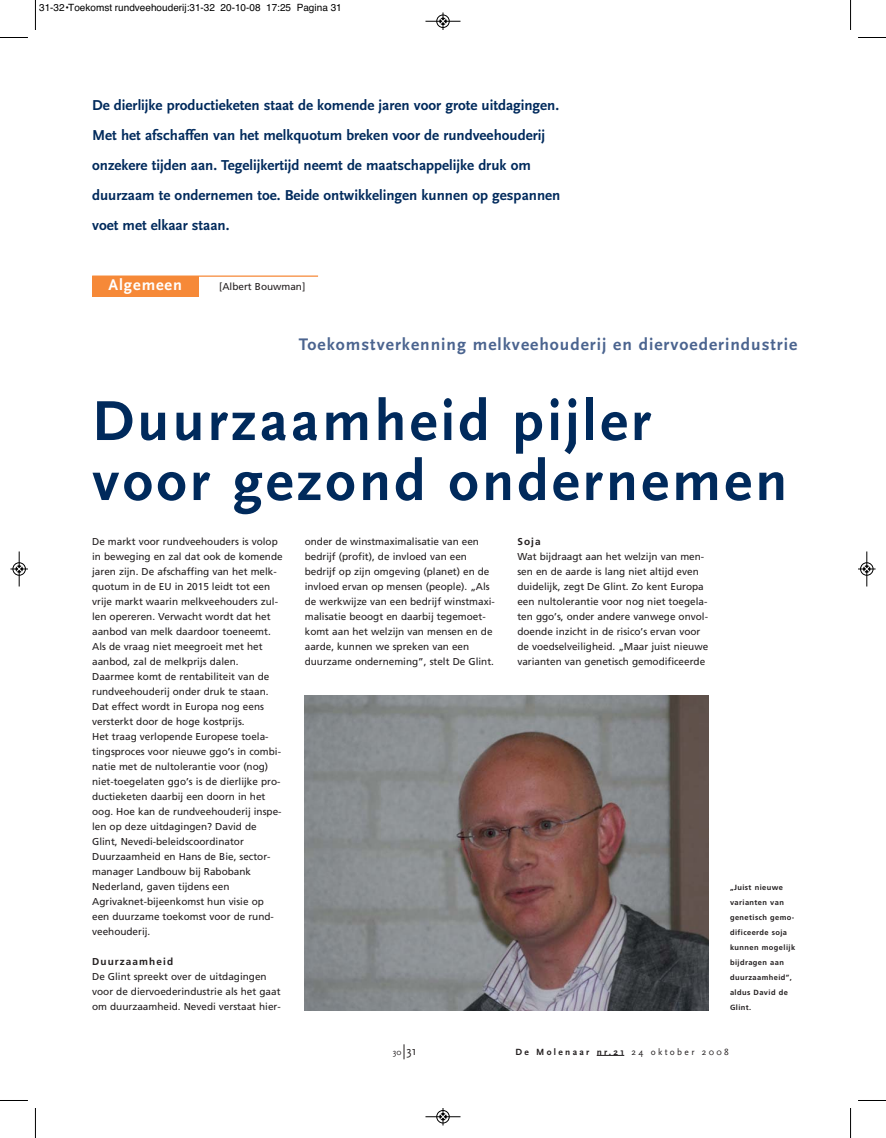
<style>
.page{position:relative;width:886px;height:1138px;background:#fff}
.page>*{position:absolute;margin:0;border:0;box-sizing:border-box;transform-origin:0 0}
.t1{font:700 58.75px/60px "Scala Sans";letter-spacing:.055em;color:#002a5c}
.t2{font:700 17.5px "Scala Sans";letter-spacing:.055em;color:#4b648f}
.t3{font:700 16.25px "Scala Sans";letter-spacing:.055em;color:#fff}
.t4{font:700 15px/30px "Scala Sans";color:#002a5c}
.t5{font:10px/15px "Frutiger";color:#231f20}
.t6{font:10px "Helvetica";color:#000}
.t7{font:700 9.38px "Scala Sans";letter-spacing:.25em;color:#231f20}
.t8{font:8.75px "Scala Sans";color:#231f20}
.t9{font:700 7.5px/15px "Frutiger";letter-spacing:.055em;color:#231f20}
.s1{font-weight:700}
.s2{font-size:12.5px}
.s3{font-weight:400}
</style>
<div class="page">
<svg style="left:597px;top:1055px;width:27px;height:1px"></svg>
<svg style="left:404px;top:1044px;width:1px;height:15px"></svg>
<div style="left:92px;top:276px;width:106px;height:21px;background:#f68938"></div>
<hr style="left:92px;top:276px;width:226px;height:1px;background:#f68938">
<img style="left:305px;top:695px;width:404px;height:315px">
<hr style="left:35px;top:0;width:1px;height:30px;background:#000">
<svg style="left:0;top:37px;width:28px;height:1px"></svg>
<hr style="left:850px;top:0;width:1px;height:30px;background:#000">
<svg style="left:858px;top:37px;width:28px;height:1px"></svg>
<hr style="left:35px;top:1108px;width:1px;height:30px;background:#000">
<svg style="left:0;top:1100px;width:28px;height:1px"></svg>
<hr style="left:850px;top:1108px;width:1px;height:30px;background:#000">
<svg style="left:858px;top:1100px;width:28px;height:1px"></svg>
<div style="left:436px;top:15px;width:13px;height:13px;border:1px solid #fff;border-radius:50%"></div>
<hr style="left:425px;top:21px;width:35px;height:1px;background:#000">
<div style="left:437px;top:15px;width:12px;height:13px;border:1px solid #000;border-radius:50%"></div>
<svg style="left:440px;top:12px;width:6px;height:18px"></svg>
<div style="left:436px;top:1110px;width:13px;height:13px;border:1px solid #fff;border-radius:50%"></div>
<hr style="left:425px;top:1117px;width:35px;height:1px;background:#000">
<div style="left:437px;top:1110px;width:12px;height:13px;border:1px solid #000;border-radius:50%"></div>
<svg style="left:440px;top:1108px;width:6px;height:17px"></svg>
<div style="left:13px;top:562px;width:13px;height:14px;border:1px solid #fff;border-radius:50%"></div>
<hr style="left:19px;top:551px;width:1px;height:35px;background:#000">
<div style="left:13px;top:563px;width:13px;height:12px;border:1px solid #000;border-radius:50%"></div>
<svg style="left:10px;top:566px;width:18px;height:6px"></svg>
<div style="left:860px;top:562px;width:13px;height:14px;border:1px solid #fff;border-radius:50%"></div>
<hr style="left:866px;top:551px;width:1px;height:35px;background:#000">
<div style="left:860px;top:563px;width:13px;height:12px;border:1px solid #000;border-radius:50%"></div>
<svg style="left:858px;top:566px;width:17px;height:6px"></svg>
<p class="t6" style="left:39px;top:4px;width:304px">31-32•Toekomst rundveehouderij:31-32 20-10-08 17:25 Pagina 31</p>
<p class="t4" style="left:92px;top:91px;width:470px">De dierlijke productieketen staat de komende jaren voor grote uitdagingen.<br>Met het afschaffen van het melkquotum breken voor de rundveehouderij onzekere tijden aan. Tegelijkertijd neemt de maatschappelijke druk om duurzaam te ondernemen toe. Beide ontwikkelingen kunnen op gespannen voet met elkaar staan.</p>
<p class="t3" style="left:109px;top:278px;width:75px">Algemeen</p>
<p class="t5" style="left:219px;top:280px;width:88px">[Albert Bouwman]</p>
<p class="t2" style="left:299px;top:337px;width:500px">Toekomstverkenning melkveehouderij en diervoederindustrie</p>
<p class="t1" style="left:92px;top:396px;width:696px">Duurzaamheid pijler<br>voor gezond ondernemen</p>
<p class="t5" style="left:92px;top:535px;width:192px">De markt voor rundveehouders is volop in beweging en zal dat ook de komende jaren zijn. De afschaffing van het melk&shy;quotum in de EU in 2015 leidt tot een vrije markt waarin melkveehouders zul&shy;len opereren. Verwacht wordt dat het aanbod van melk daardoor toeneemt.<br>Als de vraag niet meegroeit met het aanbod, zal de melkprijs dalen.<br>Daarmee komt de rentabiliteit van de rundveehouderij onder druk te staan.<br>Dat effect wordt in Europa nog eens versterkt door de hoge kostprijs.<br>Het traag verlopende Europese toela&shy;tingsproces voor nieuwe ggo’s in combi&shy;natie met de nultolerantie voor (nog) niet-toegelaten ggo’s is de dierlijke pro&shy;ductieketen daarbij een doorn in het oog. Hoe kan de rundveehouderij inspe&shy;len op deze uitdagingen? David de Glint, Nevedi-beleidscoordinator Duurzaamheid en Hans de Bie, sector&shy;manager Landbouw bij Rabobank Nederland, gaven tijdens een Agrivaknet-bijeenkomst hun visie op een duurzame toekomst voor de rund&shy;veehouderij.</p>
<p class="t5" style="left:92px;top:955px;width:190px"><span class="s1">Duurzaamheid<br></span>De Glint spreekt over de uitdagingen voor de diervoederindustrie als het gaat om duurzaamheid. Nevedi verstaat hier-</p>
<p class="t5" style="left:305px;top:535px;width:192px">onder de winstmaximalisatie van een bedrijf (profit), de invloed van een bedrijf op zijn omgeving (planet) en de invloed ervan op mensen (people). „Als de werkwijze van een bedrijf winstmaxi&shy;malisatie beoogt en daarbij tegemoet&shy;komt aan het welzijn van mensen en de aarde, kunnen we spreken van een duurzame onderneming”, stelt De Glint.</p>
<p class="t5" style="left:517px;top:535px;width:192px"><span class="s1">Soja<br></span>Wat bijdraagt aan het welzijn van men&shy;sen en de aarde is lang niet altijd even duidelijk, zegt De Glint. Zo kent Europa een nultolerantie voor nog niet toegela&shy;ten ggo’s, onder andere vanwege onvol&shy;doende inzicht in de risico’s ervan voor de voedselveiligheid. „Maar juist nieuwe varianten van genetisch gemodificeerde</p>
<p class="t9" style="left:730px;top:880px;width:67px">„Juist nieuwe varianten van genetisch gemo&shy;dificeerde soja kunnen mogelijk bijdragen aan duurzaamheid”, aldus David de<br>Glint.</p>
<p class="t8" style="left:393px;top:1048px;width:26px">30 <span class="s2">31</span></p>
<p class="t7" style="left:515px;top:1048px;width:215px">De Molenaar nr.21 <span class="s3">24 oktober 2008</span></p>
</div>
